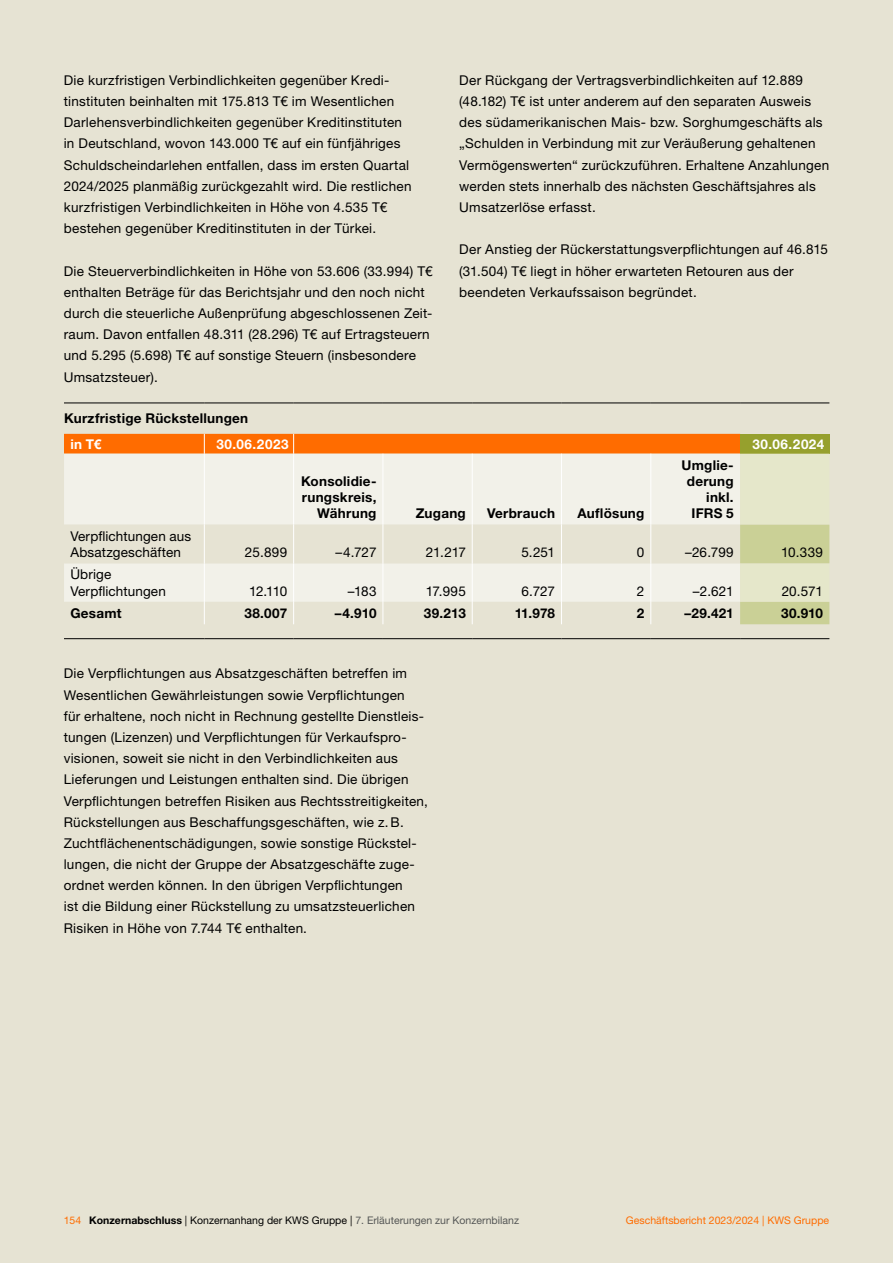
<style>
.page{position:relative;width:893px;height:1263px;background:#e6e3d3}
.page>*{position:absolute;margin:0;border:0;box-sizing:border-box;transform-origin:0 0}
.t1{font:13.5px/21.1px "Helvetica Neue LT Std";letter-spacing:.02em;color:#000}
.t2{font:700 13.5px/16.2px "Helvetica Neue LT Std";letter-spacing:.02em;color:#000;text-align:right}
.t3{font:700 13.5px "Helvetica Neue LT Std";letter-spacing:.04em;color:#fff}
.t4{font:10.5px "Helvetica Neue LT Std";color:#555756}
.t5{font:10.5px "Helvetica Neue LT Std";color:#ff6c00}
.s1{color:#ff6c00}
.s2{font-weight:700;color:#000}
.s3{color:#000}
</style>
<div class="page">
<hr style="left:64px;top:403px;width:140px;height:1px;background:#000">
<hr style="left:204px;top:403px;width:90px;height:1px;background:#000">
<hr style="left:294px;top:403px;width:89px;height:1px;background:#000">
<hr style="left:383px;top:403px;width:89px;height:1px;background:#000">
<hr style="left:472px;top:403px;width:89px;height:1px;background:#000">
<hr style="left:561px;top:403px;width:90px;height:1px;background:#000">
<hr style="left:651px;top:403px;width:89px;height:1px;background:#000">
<hr style="left:740px;top:403px;width:89px;height:1px;background:#000">
<svg style="left:64px;top:434px;width:765px;height:190px"></svg>
<hr style="left:64px;top:638px;width:140px;height:1px;background:#000">
<hr style="left:204px;top:638px;width:90px;height:1px;background:#000">
<hr style="left:294px;top:638px;width:89px;height:1px;background:#000">
<hr style="left:383px;top:638px;width:89px;height:1px;background:#000">
<hr style="left:472px;top:638px;width:89px;height:1px;background:#000">
<hr style="left:561px;top:638px;width:90px;height:1px;background:#000">
<hr style="left:651px;top:638px;width:89px;height:1px;background:#000">
<hr style="left:740px;top:638px;width:89px;height:1px;background:#000">
<p class="t1" style="left:64px;top:69px;width:349px">Die kurzfristigen Verbindlichkeiten gegenüber Kredi&shy;tinstituten beinhalten mit 175.813 T€ im Wesentlichen Darlehensverbindlichkeiten gegenüber Kreditinstituten in Deutschland, wovon 143.000 T€ auf ein fünfjähriges Schuldscheindarlehen entfallen, dass im ersten Quartal 2024/2025 planmäßig zurückgezahlt wird. Die restlichen kurzfristigen Verbindlichkeiten in Höhe von 4.535 T€ bestehen gegenüber Kreditinstituten in der Türkei.</p>
<p class="t1" style="left:64px;top:260px;width:370px">Die Steuerverbindlichkeiten in Höhe von 53.606 (33.994) T€ enthalten Beträge für das Berichtsjahr und den noch nicht durch die steuerliche Außenprüfung abgeschlossenen Zeit&shy;raum. Davon entfallen 48.311 (28.296) T€ auf Ertragsteuern und 5.295 (5.698) T€ auf sonstige Steuern (insbesondere Umsatzsteuer).</p>
<p class="t1" style="left:459px;top:69px;width:371px">Der Rückgang der Vertragsverbindlichkeiten auf 12.889 (48.182) T€ ist unter anderem auf den separaten Ausweis des südamerikanischen Mais- bzw. Sorghumgeschäfts als „Schulden in Verbindung mit zur Veräußerung gehaltenen Vermögenswerten“ zurückzuführen. Erhaltene Anzahlungen werden stets innerhalb des nächsten Geschäftsjahres als Umsatzerlöse erfasst.</p>
<p class="t1" style="left:459px;top:239px;width:370px">Der Anstieg der Rückerstattungsverpflichtungen auf 46.815 (31.504) T€ liegt in höher erwarteten Retouren aus der beendeten Verkaufssaison begründet.</p>
<p class="t2" style="left:64px;top:410px;width:186px">Kurzfristige Rückstellungen</p>
<p class="t3" style="left:70px;top:435px;width:32px">in T€</p>
<p class="t3" style="left:217px;top:435px;width:73px">30.06.2023</p>
<p class="t3" style="left:752px;top:435px;width:73px">30.06.2024</p>
<p class="t2" style="left:301px;top:473px;width:77px">Konsolidie&shy;rungskreis,<br>Währung</p>
<p class="t2" style="left:682px;top:456px;width:54px">Umglie&shy;derung inkl.<br>IFRS 5</p>
<p class="t2" style="left:416px;top:505px;width:52px">Zugang</p>
<p class="t2" style="left:487px;top:505px;width:70px">Verbrauch</p>
<p class="t2" style="left:578px;top:505px;width:68px">Auflösung</p>
<p class="t1" style="left:70px;top:528px;width:122px;line-height:16.2px">Verpflichtungen aus<br>Absatzgeschäften</p>
<p class="t1" style="left:70px;top:566px;width:97px;line-height:16.2px">Übrige<br>Verpflichtungen</p>
<p class="t1" style="left:245px;top:541px;width:44px">25.899</p>
<p class="t1" style="left:335px;top:541px;width:43px">–4.727</p>
<p class="t1" style="left:426px;top:541px;width:41px">21.217</p>
<p class="t1" style="left:521px;top:541px;width:35px">5.251</p>
<p class="t1" style="left:637px;top:541px;width:9px">0</p>
<p class="t1" style="left:685px;top:541px;width:50px">–26.799</p>
<p class="t1" style="left:781px;top:541px;width:43px">10.339</p>
<p class="t1" style="left:249px;top:580px;width:40px">12.110</p>
<p class="t1" style="left:348px;top:580px;width:30px">–183</p>
<p class="t1" style="left:426px;top:580px;width:42px">17.995</p>
<p class="t1" style="left:522px;top:580px;width:35px">6.727</p>
<p class="t1" style="left:637px;top:580px;width:9px">2</p>
<p class="t1" style="left:693px;top:580px;width:42px">–2.621</p>
<p class="t1" style="left:782px;top:580px;width:43px">20.571</p>
<p class="t2" style="left:70px;top:605px;width:53px">Gesamt</p>
<p class="t2" style="left:244px;top:605px;width:44px">38.007</p>
<p class="t2" style="left:335px;top:605px;width:43px">–4.910</p>
<p class="t2" style="left:424px;top:605px;width:43px">39.213</p>
<p class="t2" style="left:515px;top:605px;width:42px">11.978</p>
<p class="t2" style="left:637px;top:605px;width:9px">2</p>
<p class="t2" style="left:684px;top:605px;width:51px">–29.421</p>
<p class="t2" style="left:781px;top:605px;width:43px">30.910</p>
<p class="t1" style="left:64px;top:663px;width:366px">Die Verpflichtungen aus Absatzgeschäften betreffen im Wesentlichen Gewährleistungen sowie Verpflichtungen<br>für erhaltene, noch nicht in Rechnung gestellte Dienstleis&shy;tungen (Lizenzen) und Verpflichtungen für Verkaufspro&shy;visionen, soweit sie nicht in den Verbindlichkeiten aus Lieferungen und Leistungen enthalten sind. Die übrigen Verpflichtungen betreffen Risiken aus Rechtsstreitigkeiten, Rückstellungen aus Beschaffungsgeschäften, wie z.B.<br>Zuchtflächenentschädigungen, sowie sonstige Rückstel&shy;lungen, die nicht der Gruppe der Absatzgeschäfte zuge&shy;ordnet werden können. In den übrigen Verpflichtungen<br>ist die Bildung einer Rückstellung zu umsatzsteuerlichen Risiken in Höhe von 7.744 T€ enthalten.</p>
<p class="t4" style="left:64px;top:1214px;width:457px"><span class="s1">154</span> <span class="s2">Konzernabschluss</span> <span class="s3">| Konzernanhang der KWS Gruppe |</span> 7. Erläuterungen zur Konzernbilanz</p>
<p class="t5" style="left:626px;top:1214px;width:205px">Geschäftsbericht 2023/2024 | KWS Gruppe</p>
</div>
